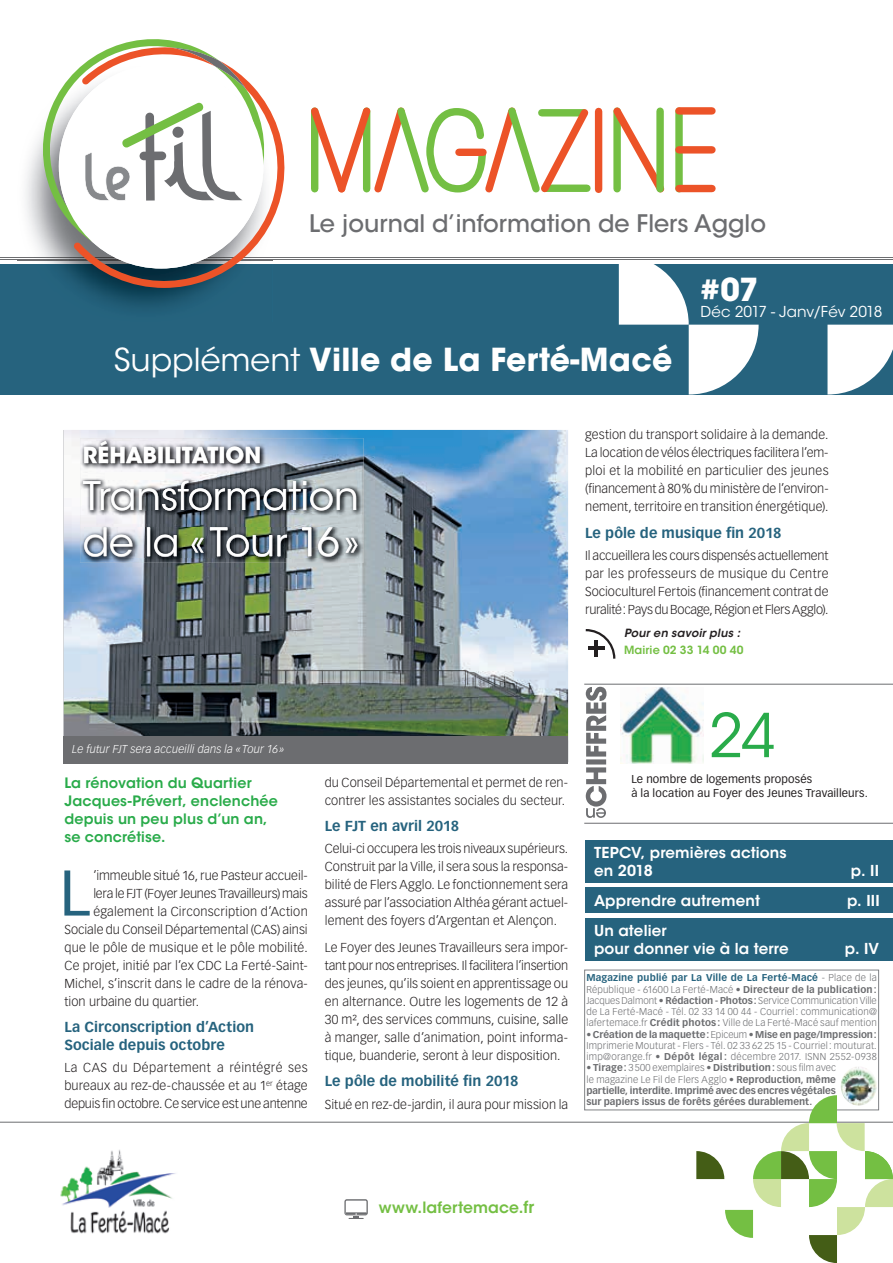
<style>
.page{position:relative;width:893px;height:1263px;background:#fff}
.page>*{position:absolute;margin:0;border:0;box-sizing:border-box;transform-origin:0 0}
.t1{font:63.3px "Vectora LT Std";color:#26637e}
.t2{font:60px "ITC Avant Garde Std";color:#29ab4a}
.t3{font:39px/46.5px "ITC Avant Garde Std";letter-spacing:-.005em;color:#fff}
.t4{font:700 31.5px "ITC Avant Garde Std";letter-spacing:.01em;color:#fff}
.t5{font:500 24px "ITC Avant Garde Std";color:#6c6d70}
.t6{font:700 22.05px "ITC Avant Garde Std";color:#fff}
.t7{font:600 15.45px "ITC Avant Garde Std";letter-spacing:.01em;color:#74bf43}
.t8{font:600 15px/18px "ITC Avant Garde Std";letter-spacing:.01em;color:#fff}
.t9{font:15px "ITC Avant Garde Std";letter-spacing:.005em;color:#fff}
.t10{font:700 14.25px/18px "Vectora LT Std";letter-spacing:.005em;color:#26637e}
.t11{font:600 14.25px/18px "ITC Avant Garde Std";letter-spacing:.01em;color:#29ab4a}
.t12{font:300 12.75px/18px "Vectora LT Std";letter-spacing:.005em;color:#231f20;text-align:justify}
.t13{font:300 12.75px "Vectora LT Std";letter-spacing:-.02em;color:#231f20}
.t14{font:11.25px/13.5px "Vectora LT Std";letter-spacing:.01em;color:#231f20}
.t15{font:italic 300 11.25px "Vectora LT Std";letter-spacing:.01em;color:#fff}
.t16{font:italic 600 11.25px "ITC Avant Garde Std";letter-spacing:.02em;color:#231f20}
.t17{font:600 11.25px "ITC Avant Garde Std";letter-spacing:.01em;color:#74bf43}
.t18{font:300 9.75px/11.2px "Vectora LT Std";letter-spacing:.02em;color:#6c6d70;text-align:justify}
.t19{font:700 9.75px/11.2px "Vectora LT Std";color:#6c6d70;text-align:justify}
.s1{font-weight:400}
.s2{font-weight:700;color:#26637e}
.s3{font-weight:700}
.s4{font-weight:300}
.s5{font-size:16.5px}
</style>
<div class="page">
<div style="left:0;top:264px;width:893px;height:130px;background:#26637e"></div>
<hr style="left:0;top:1122px;width:893px;height:1px;background:#6c6d70">
<img style="left:64px;top:430px;width:504px;height:306px">
<div style="left:64px;top:736px;width:504px;height:28px;background:#6c6d70"></div>
<svg style="left:311px;top:107px;width:405px;height:86px"></svg>
<hr style="left:0;top:257px;width:893px;height:1px;background:#6c6d70">
<hr style="left:0;top:259px;width:893px;height:1px;background:#6c6d70">
<div style="left:585px;top:840px;width:308px;height:42px;background:#26637e"></div>
<div style="left:585px;top:887px;width:308px;height:26px;background:#26637e"></div>
<div style="left:585px;top:918px;width:308px;height:43px;background:#26637e"></div>
<svg style="left:586px;top:687px;width:20px;height:131px"></svg>
<hr style="left:584px;top:823px;width:309px;height:1px;background:#6c6d70">
<hr style="left:584px;top:684px;width:309px;height:1px;background:#6c6d70">
<svg style="left:827px;top:325px;width:66px;height:70px"></svg>
<svg style="left:619px;top:264px;width:140px;height:131px"></svg>
<img style="left:18px;top:138px;width:180px;height:169px">
<img style="left:18px;top:257px;width:56px;height:3px">
<svg style="left:74px;top:107px;width:211px;height:187px"></svg>
<div style="left:59px;top:64px;width:204px;height:205px;background:#fff;border-radius:50%"></div>
<svg style="left:40px;top:39px;width:228px;height:213px"></svg>
<div style="left:584px;top:970px;width:295px;height:140px;border:1px solid #808285"></div>
<img style="left:841px;top:1067px;width:36px;height:28px">
<img style="left:60px;top:1149px;width:116px;height:85px">
<img style="left:621px;top:687px;width:82px;height:76px">
<svg style="left:344px;top:1199px;width:24px;height:20px"></svg>
<img style="left:80px;top:438px;width:283px;height:125px">
<img style="left:84px;top:441px;width:176px;height:23px">
<img style="left:83px;top:481px;width:273px;height:29px">
<img style="left:84px;top:528px;width:274px;height:29px">
<svg style="left:585px;top:629px;width:31px;height:30px"></svg>
<svg style="left:696px;top:1095px;width:197px;height:168px"></svg>
<h3 class="t5" style="left:309px;top:208px;width:459px">Le journal d’information de Flers Agglo</h3>
<h3 class="t4" style="left:114px;top:339px;width:560px"><span class="s1">Supplément</span> Ville de La Ferté-Macé</h3>
<h3 class="t4" style="left:701px;top:269px;width:60px">#07</h3>
<p class="t9" style="left:701px;top:303px;width:183px">Déc 2017 - Janv/Fév 2018</p>
<h3 class="t6" style="left:83px;top:441px;width:180px">RÉHABILITATION</h3>
<h3 class="t3" style="left:83px;top:473px;width:278px">Transformation de la « Tour 16 »</h3>
<p class="t12" style="left:585px;top:426px;width:245px">gestion du transport solidaire à la demande.<br>La location de vélos électriques facilitera l’em&shy;ploi et la mobilité en particulier des jeunes (financement à 80 % du ministère de l’environ&shy;nement, territoire en transition énergétique).</p>
<p class="t10" style="left:585px;top:524px;width:198px">Le pôle de musique fin 2018</p>
<p class="t12" style="left:585px;top:547px;width:245px">Il accueillera les cours dispensés actuellement par les professeurs de musique du Centre Socioculturel Fertois (financement contrat de ruralité : Pays du Bocage, Région et Flers Agglo).</p>
<p class="t16" style="left:624px;top:626px;width:118px">Pour en savoir plus :</p>
<p class="t17" style="left:624px;top:643px;width:121px">Mairie 02 33 14 00 40</p>
<p class="t15" style="left:72px;top:742px;width:214px">Le futur FJT sera accueilli dans la « Tour 16 »</p>
<p class="t11" style="left:64px;top:774px;width:215px">La rénovation du Quartier<br>Jacques-Prévert, enclenchée depuis un peu plus d’un an, se concrétise.</p>
<h1 class="t1" style="left:60px;top:856px;width:32px">L</h1>
<p class="t12" style="left:93px;top:866px;width:216px">’immeuble situé 16, rue Pasteur accueil-</p>
<p class="t13" style="left:93px;top:886px;width:216px">lera le FJT (Foyer Jeunes Travailleurs) mais</p>
<p class="t12" style="left:93px;top:902px;width:216px">également la Circonscription d’Action</p>
<p class="t12" style="left:64px;top:920px;width:245px">Sociale du Conseil Départemental (CAS) ainsi</p>
<p class="t12" style="left:64px;top:938px;width:245px">que le pôle de musique et le pôle mobilité.</p>
<p class="t12" style="left:64px;top:956px;width:245px">Ce projet, initié par l’ex CDC La Ferté-Saint-</p>
<p class="t12" style="left:64px;top:974px;width:245px">Michel, s’inscrit dans le cadre de la rénova-</p>
<p class="t12" style="left:64px;top:992px;width:136px">tion urbaine du quartier.</p>
<p class="t10" style="left:64px;top:1018px;width:191px">La Circonscription d’Action<br>Sociale depuis octobre</p>
<p class="t12" style="left:64px;top:1059px;width:245px">La CAS du Département a réintégré ses bureaux au rez-de-chaussée et au 1<sup>er</sup> étage depuis fin octobre. Ce service est une antenne</p>
<p class="t12" style="left:325px;top:773px;width:245px">du Conseil Départemental et permet de ren&shy;contrer les assistantes sociales du secteur.</p>
<p class="t10" style="left:325px;top:817px;width:136px">Le FJT en avril 2018</p>
<p class="t12" style="left:325px;top:840px;width:245px">Celui-ci occupera les trois niveaux supérieurs.<br>Construit par la Ville, il sera sous la responsa&shy;bilité de Flers Agglo. Le fonctionnement sera assuré par l’association Althéa gérant actuel&shy;lement des foyers d’Argentan et Alençon.</p>
<p class="t12" style="left:325px;top:938px;width:245px">Le Foyer des Jeunes Travailleurs sera impor&shy;tant pour nos entreprises. Il facilitera l’insertion des jeunes, qu’ils soient en apprentissage ou en alternance. Outre les logements de 12 à 30 m², des services communs, cuisine, salle à manger, salle d’animation, point informa&shy;tique, buanderie, seront à leur disposition.</p>
<p class="t10" style="left:325px;top:1072px;width:195px">Le pôle de mobilité fin 2018</p>
<p class="t12" style="left:325px;top:1095px;width:245px">Situé en rez-de-jardin, il aura pour mission la</p>
<h2 class="t2" style="left:708px;top:699px;width:69px">24</h2>
<p class="t14" style="left:631px;top:773px;width:238px">Le nombre de logements proposés<br>à la location au Foyer des Jeunes Travailleurs.</p>
<p class="t8" style="left:594px;top:843px;width:194px">TEPCV, premières actions en 2018</p>
<p class="t8" style="left:851px;top:861px;width:30px">p. II</p>
<p class="t8" style="left:594px;top:891px;width:168px">Apprendre autrement</p>
<p class="t8" style="left:847px;top:891px;width:34px">p. III</p>
<p class="t8" style="left:594px;top:921px;width:196px">Un atelier<br>pour donner vie à la terre</p>
<p class="t8" style="left:845px;top:939px;width:36px">p. IV</p>
<p class="t18" style="left:586px;top:972px;width:292px"><span class="s2">Magazine publié par La Ville de La Ferté-Macé</span> - Place de la République - 61600 La Ferté-Macé • <span class="s3">Directeur de la publication :<br></span>Jacques Dalmont • <span class="s3">Rédaction - Photos :</span> Service Communication Ville de La Ferté-Macé - Tél. 02 33 14 00 44 - Courriel : communication@ lafertemace.fr <span class="s3">Crédit photos :</span> Ville de La Ferté-Macé sauf mention</p>
<p class="t18" style="left:586px;top:1029px;width:292px">• <span class="s3">Création de la maquette :</span> Epiceum • <span class="s3">Mise en page/Impression :<br></span>Imprimerie Mouturat - Flers - Tél. 02 33 62 25 15 - Courriel : mouturat. imp@orange.fr • <span class="s3">Dépôt légal :</span> décembre 2017. ISNN 2552-0938</p>
<p class="t19" style="left:586px;top:1062px;width:251px"><span class="s4">•</span> Tirage : <span class="s4">3 500 exemplaires •</span> Distribution : <span class="s4">sous film avec le magazine Le Fil de Flers Agglo •</span> Reproduction, même partielle, interdite. Imprimé avec des encres végétales sur papiers issus de forêts gérées durablement.</p>
<p class="t7" style="left:379px;top:1198px;width:157px">www.lafertemace.<span class="s5">fr</span></p>
</div>
